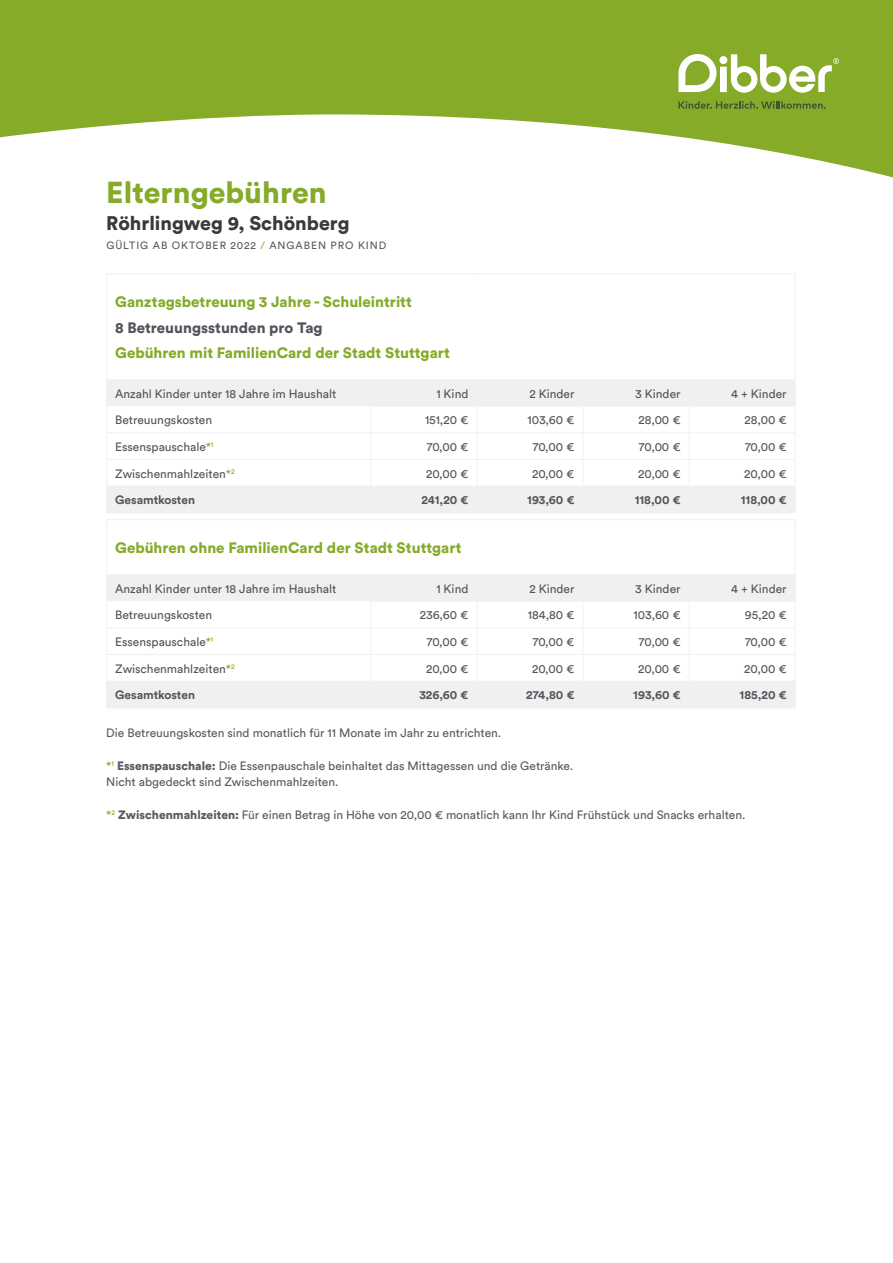
<style>
.page{position:relative;width:893px;height:1263px;background:#fff}
.page>*{position:absolute;margin:0;border:0;box-sizing:border-box;transform-origin:0 0}
.t1{font:900 30px "Circular Std";color:#85ab29}
.t2{font:900 19.5px "Circular Std";color:#3a3a39}
.t3{font:900 15px "Circular Std";color:#85ab29}
.t4{font:900 15px "Circular Std";color:#51545b}
.t5{font:12px "Circular Std";color:#51545b}
.t6{font:12px "Circular Std";color:#575960}
.t7{font:700 12px "Circular Std";color:#51545b}
.t8{font:10.5px "Circular Std";letter-spacing:.09em;color:#575960}
.s1{color:#85ab29}
.s2{font-weight:900}
</style>
<div class="page">
<svg style="left:0;top:0;width:893px;height:178px;fill:#85ab29"></svg>
<svg style="left:678px;top:101px;width:148px;height:8px"></svg>
<svg style="left:678px;top:54px;width:161px;height:39px"></svg>
<hr style="left:106px;top:273px;width:265px;height:1px;background:#f0f0f0">
<hr style="left:106px;top:274px;width:1px;height:105px;background:#f0f0f0">
<hr style="left:371px;top:273px;width:106px;height:1px;background:#f0f0f0">
<hr style="left:477px;top:273px;width:106px;height:1px;background:#f0f0f0">
<hr style="left:583px;top:273px;width:106px;height:1px;background:#f0f0f0">
<hr style="left:689px;top:273px;width:106px;height:1px;background:#f0f0f0">
<hr style="left:795px;top:274px;width:1px;height:105px;background:#f0f0f0">
<svg style="left:106px;top:379px;width:690px;height:134px"></svg>
<hr style="left:371px;top:486px;width:106px;height:1px;background:#f0f0f0">
<hr style="left:477px;top:486px;width:106px;height:1px;background:#f0f0f0">
<hr style="left:583px;top:486px;width:106px;height:1px;background:#f0f0f0">
<hr style="left:689px;top:486px;width:106px;height:1px;background:#f0f0f0">
<hr style="left:106px;top:519px;width:265px;height:1px;background:#f0f0f0">
<hr style="left:106px;top:520px;width:1px;height:54px;background:#f0f0f0">
<hr style="left:371px;top:519px;width:106px;height:1px;background:#f0f0f0">
<hr style="left:477px;top:519px;width:106px;height:1px;background:#f0f0f0">
<hr style="left:583px;top:519px;width:106px;height:1px;background:#f0f0f0">
<hr style="left:689px;top:519px;width:106px;height:1px;background:#f0f0f0">
<hr style="left:795px;top:520px;width:1px;height:54px;background:#f0f0f0">
<svg style="left:106px;top:574px;width:690px;height:134px"></svg>
<hr style="left:371px;top:681px;width:106px;height:1px;background:#f0f0f0">
<hr style="left:477px;top:681px;width:106px;height:1px;background:#f0f0f0">
<hr style="left:583px;top:681px;width:106px;height:1px;background:#f0f0f0">
<hr style="left:689px;top:681px;width:106px;height:1px;background:#f0f0f0">
<p class="t1" style="left:106px;top:172px;width:222px">Elterngebühren</p>
<p class="t2" style="left:106px;top:210px;width:245px">Röhrlingweg 9, Schönberg</p>
<p class="t8" style="left:106px;top:239px;width:282px">GÜLTIG AB OKTOBER 2022 <span class="s1">/</span> ANGABEN PRO KIND</p>
<p class="t3" style="left:115px;top:292px;width:298px">Ganztagsbetreuung 3 Jahre - Schuleintritt</p>
<p class="t4" style="left:115px;top:317px;width:209px">8 Betreuungsstunden pro Tag</p>
<p class="t3" style="left:115px;top:343px;width:336px">Gebühren mit FamilienCard der Stadt Stuttgart</p>
<p class="t5" style="left:115px;top:386px;width:223px">Anzahl Kinder unter 18 Jahre im Haushalt</p>
<p class="t5" style="left:436px;top:386px;width:34px">1 Kind</p>
<p class="t5" style="left:529px;top:386px;width:47px">2 Kinder</p>
<p class="t5" style="left:635px;top:386px;width:47px">3 Kinder</p>
<p class="t5" style="left:731px;top:386px;width:57px">4 + Kinder</p>
<p class="t5" style="left:115px;top:413px;width:98px">Betreuungskosten</p>
<p class="t5" style="left:425px;top:413px;width:45px">151,20 €</p>
<p class="t5" style="left:527px;top:413px;width:49px">103,60 €</p>
<p class="t5" style="left:638px;top:413px;width:44px">28,00 €</p>
<p class="t5" style="left:744px;top:413px;width:44px">28,00 €</p>
<p class="t5" style="left:115px;top:439px;width:100px">Essenspauschale<span class="s1">*</span><sup>1</sup></p>
<p class="t5" style="left:427px;top:439px;width:43px">70,00 €</p>
<p class="t5" style="left:533px;top:439px;width:43px">70,00 €</p>
<p class="t5" style="left:639px;top:439px;width:43px">70,00 €</p>
<p class="t5" style="left:745px;top:439px;width:43px">70,00 €</p>
<p class="t5" style="left:115px;top:466px;width:121px">Zwischenmahlzeiten<span class="s1">*</span><sup>2</sup></p>
<p class="t5" style="left:426px;top:466px;width:44px">20,00 €</p>
<p class="t5" style="left:532px;top:466px;width:44px">20,00 €</p>
<p class="t5" style="left:638px;top:466px;width:44px">20,00 €</p>
<p class="t5" style="left:744px;top:466px;width:44px">20,00 €</p>
<p class="t7" style="left:115px;top:492px;width:81px">Gesamtkosten</p>
<p class="t7" style="left:422px;top:492px;width:48px">241,20 €</p>
<p class="t7" style="left:527px;top:492px;width:49px">193,60 €</p>
<p class="t7" style="left:635px;top:492px;width:47px">118,00 €</p>
<p class="t7" style="left:741px;top:492px;width:47px">118,00 €</p>
<p class="t3" style="left:115px;top:538px;width:348px">Gebühren ohne FamilienCard der Stadt Stuttgart</p>
<p class="t5" style="left:115px;top:581px;width:223px">Anzahl Kinder unter 18 Jahre im Haushalt</p>
<p class="t5" style="left:436px;top:581px;width:34px">1 Kind</p>
<p class="t5" style="left:529px;top:581px;width:47px">2 Kinder</p>
<p class="t5" style="left:635px;top:581px;width:47px">3 Kinder</p>
<p class="t5" style="left:731px;top:581px;width:57px">4 + Kinder</p>
<p class="t5" style="left:115px;top:608px;width:98px">Betreuungskosten</p>
<p class="t5" style="left:420px;top:608px;width:50px">236,60 €</p>
<p class="t5" style="left:528px;top:608px;width:48px">184,80 €</p>
<p class="t5" style="left:634px;top:608px;width:49px">103,60 €</p>
<p class="t5" style="left:745px;top:608px;width:43px">95,20 €</p>
<p class="t5" style="left:115px;top:634px;width:100px">Essenspauschale<span class="s1">*</span><sup>1</sup></p>
<p class="t5" style="left:427px;top:634px;width:43px">70,00 €</p>
<p class="t5" style="left:533px;top:634px;width:43px">70,00 €</p>
<p class="t5" style="left:639px;top:634px;width:43px">70,00 €</p>
<p class="t5" style="left:745px;top:634px;width:43px">70,00 €</p>
<p class="t5" style="left:115px;top:661px;width:121px">Zwischenmahlzeiten<span class="s1">*</span><sup>2</sup></p>
<p class="t5" style="left:426px;top:661px;width:44px">20,00 €</p>
<p class="t5" style="left:532px;top:661px;width:44px">20,00 €</p>
<p class="t5" style="left:638px;top:661px;width:44px">20,00 €</p>
<p class="t5" style="left:744px;top:661px;width:44px">20,00 €</p>
<p class="t7" style="left:115px;top:687px;width:81px">Gesamtkosten</p>
<p class="t7" style="left:419px;top:687px;width:51px">326,60 €</p>
<p class="t7" style="left:526px;top:687px;width:50px">274,80 €</p>
<p class="t7" style="left:633px;top:687px;width:49px">193,60 €</p>
<p class="t7" style="left:740px;top:687px;width:49px">185,20 €</p>
<p class="t6" style="left:106px;top:725px;width:396px">Die Betreuungskosten sind monatlich für 11 Monate im Jahr zu entrichten.</p>
<p class="t6" style="left:106px;top:758px;width:468px"><span class="s1">*</span><sup>1</sup> <span class="s2">Essenspauschale:</span> Die Essenpauschale beinhaltet das Mittagessen und die Getränke.</p>
<p class="t6" style="left:106px;top:775px;width:234px">Nicht abgedeckt sind Zwischenmahlzeiten.</p>
<p class="t6" style="left:106px;top:808px;width:641px"><span class="s1">*</span><sup>2</sup> <span class="s2">Zwischenmahlzeiten:</span> Für einen Betrag in Höhe von 20,00 € monatlich kann Ihr Kind Frühstück und Snacks erhalten.</p>
</div>
